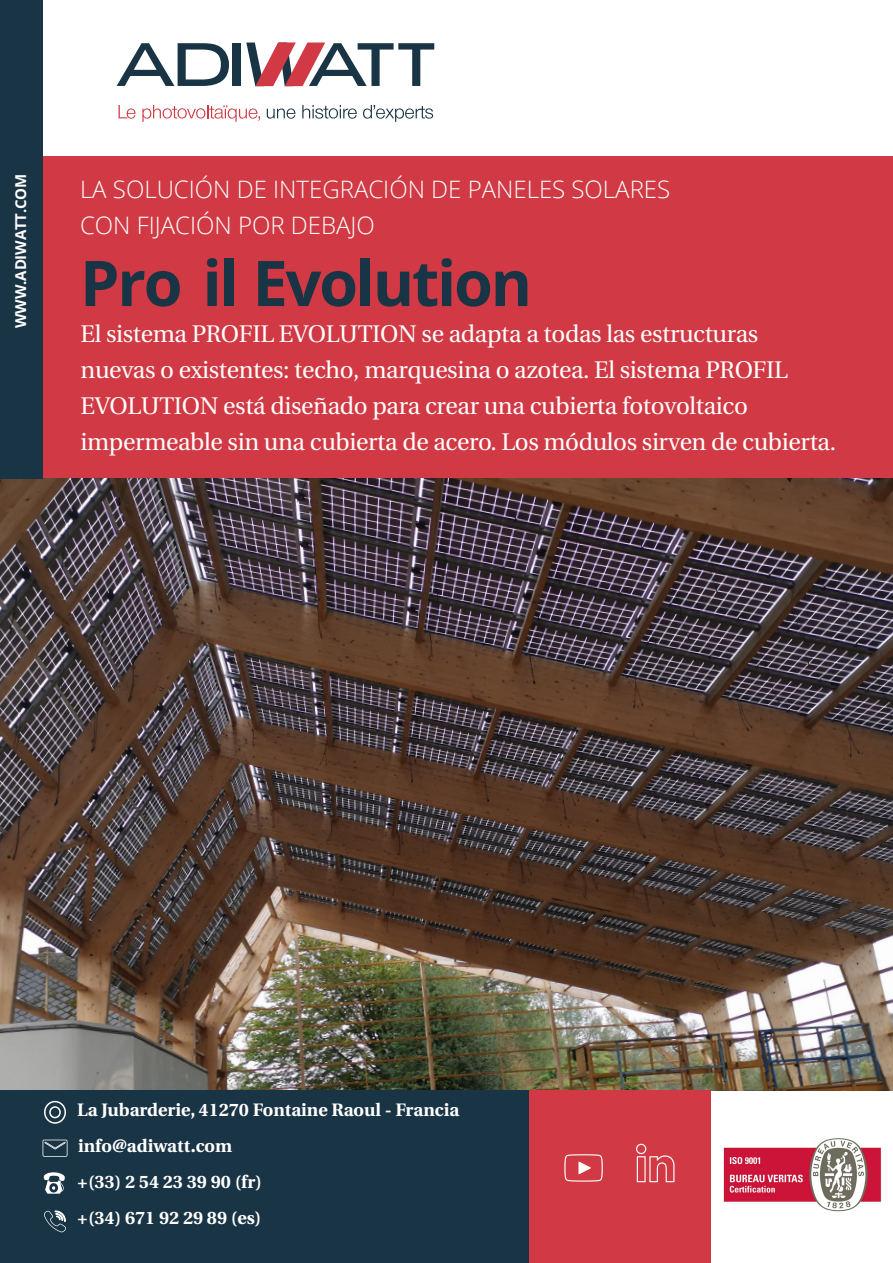
<style>
.page{position:relative;width:893px;height:1263px;background:#fff}
.page>*{position:absolute;margin:0;border:0;box-sizing:border-box;transform-origin:0 0}
.H1___Left{font:700 63px "Open Sans";letter-spacing:-.035em;color:#193444}
.H1___Left-2{font:24px/36px "Heuristica";letter-spacing:-.015em;color:#fff}
.H1___Left-3{font:300 24px/36px "Open Sans";color:#fff}
.t1{font:700 18px "Heuristica";color:#fff}
.H2___Right{font:700 15px "Open Sans";letter-spacing:-.01em;color:#fff}
</style>
<div class="page">
<div style="left:43px;top:156px;width:850px;height:322px;background:#d13a44"></div>
<img style="left:0;top:478px;width:893px;height:613px">
<div style="left:528px;top:1091px;width:183px;height:172px;background:#d13a44"></div>
<svg style="left:636px;top:1144px;width:38px;height:38px"></svg>
<svg style="left:564px;top:1154px;width:39px;height:27px"></svg>
<svg style="left:119px;top:105px;width:16px;height:14px"></svg>
<svg style="left:142px;top:105px;width:118px;height:17px"></svg>
<svg style="left:267px;top:108px;width:28px;height:11px"></svg>
<svg style="left:302px;top:105px;width:55px;height:14px"></svg>
<svg style="left:363px;top:105px;width:70px;height:17px"></svg>
<div style="left:233px;top:43px;width:8px;height:43px;background:#193444"></div>
<svg style="left:117px;top:43px;width:112px;height:43px"></svg>
<svg style="left:246px;top:43px;width:188px;height:43px"></svg>
<div style="left:0;top:0;width:43px;height:478px;background:#193444"></div>
<div style="left:0;top:1091px;width:528px;height:172px;background:#193444"></div>
<svg style="left:43px;top:1139px;width:24px;height:18px"></svg>
<div style="left:44px;top:1101px;width:22px;height:23px;border:2px solid #fff;border-radius:50%"></div>
<div style="left:49px;top:1106px;width:12px;height:12px;border:2px solid #fff;border-radius:50%"></div>
<svg style="left:44px;top:1210px;width:22px;height:22px"></svg>
<svg style="left:43px;top:1172px;width:22px;height:22px"></svg>
<img style="left:723px;top:1138px;width:159px;height:74px">
<p class="H2___Right" style="left:10px;top:328px;width:156px;rotate:-90deg">WWW.ADIWATT.COM</p>
<p class="H1___Left-3" style="left:80px;top:171px;width:592px">LA SOLUCIÓN DE INTEGRACIÓN DE PANELES SOLARES<br>CON FIJACIÓN POR DEBAJO</p>
<p class="H1___Left" style="left:80px;top:239px;width:454px">Pro il Evolution</p>
<p class="H1___Left-2" style="left:81px;top:316px;width:757px">El sistema PROFIL EVOLUTION se adapta a todas las estructuras nuevas o existentes: techo, marquesina o azotea. El sistema PROFIL EVOLUTION está diseñado para crear una cubierta fotovoltaico impermeable sin una cubierta de acero. Los módulos sirven de cubierta.</p>
<p class="t1" style="left:77px;top:1095px;width:383px">La Jubarderie, 41270 Fontaine Raoul - Francia</p>
<p class="t1" style="left:78px;top:1131px;width:156px">info@adiwatt.com</p>
<p class="t1" style="left:77px;top:1167px;width:186px">+(33) 2 54 23 39 90 (fr)</p>
<p class="t1" style="left:77px;top:1203px;width:186px">+(34) 671 92 29 89 (es)</p>
</div>
